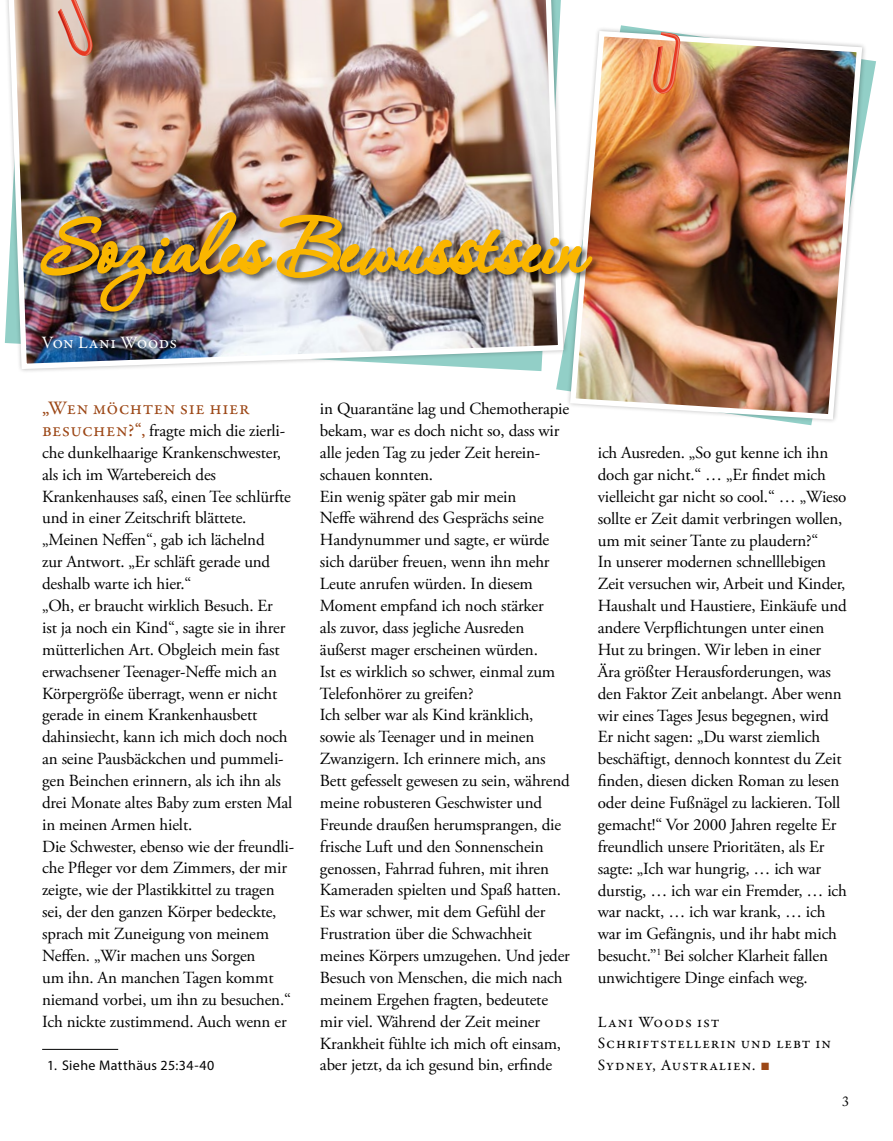
<style>
.page{position:relative;width:893px;height:1141px;background:#fff}
.page>*{position:absolute;margin:0;border:0;box-sizing:border-box;transform-origin:0 0}
.t1{font:19.25px "Garamond Premr Pro";letter-spacing:.025em;color:#9c4716}
.t2{font:17.5px "Garamond Premr Pro";letter-spacing:.01em;color:#fff}
.t3{font:16.97px/21.9px "Adobe Garamond Pro";letter-spacing:-.01em;color:#000}
.t4{font:15.75px/21.9px "Garamond Premr Pro";letter-spacing:.06em;color:#000}
.t5{font:14px "Myriad Pro";letter-spacing:.03em;color:#000}
.t6{font:14px "Adobe Caslon Pro";color:#000}
.s1{font-family:"Garamond Premr Pro";font-size:19.25px;color:#9c4716}
.s2{font-family:"Arial";color:#9c4716}
</style>
<div class="page">
<img style="left:4px;top:0;width:561px;height:372px">
<img style="left:567px;top:28px;width:298px;height:394px">
<div style="left:39px;top:212px;width:562px;height:144px;background:#000;opacity:.58"></div>
<img style="left:39px;top:210px;width:556px;height:104px">
<hr style="left:42px;top:1049px;width:76px;height:1px;background:#010202">
<svg style="left:650px;top:32px;width:31px;height:62px;background:#e98f64"></svg>
<svg style="left:52px;top:0;width:41px;height:58px;background:#d4a08d"></svg>
<p class="t2" style="left:42px;top:332px;width:137px">Von Lani Woods</p>
<p class="t1" style="left:42px;top:396px;width:209px">„Wen möchten sie hier</p>
<p class="t3" style="left:42px;top:420px;width:254px"><span class="s1">besuchen?“,</span> fragte mich die zierli&shy;che dunkelhaarige Krankenschwester, als ich im Wartebereich des Krankenhauses saß, einen Tee schlürfte und in einer Zeitschrift blättete. „Meinen Neffen“, gab ich lächelnd<br>zur Antwort. „Er schläft gerade und deshalb warte ich hier.“<br>„Oh, er braucht wirklich Besuch. Er<br>ist ja noch ein Kind“, sagte sie in ihrer mütterlichen Art. Obgleich mein fast erwachsener Teenager-Neffe mich an Körpergröße überragt, wenn er nicht gerade in einem Krankenhausbett dahinsiecht, kann ich mich doch noch an seine Pausbäckchen und pummeli&shy;gen Beinchen erinnern, als ich ihn als drei Monate altes Baby zum ersten Mal in meinen Armen hielt.<br>Die Schwester, ebenso wie der freundli&shy;che Pfleger vor dem Zimmers, der mir zeigte, wie der Plastikkittel zu tragen sei, der den ganzen Körper bedeckte, sprach mit Zuneigung von meinem Neffen. „Wir machen uns Sorgen<br>um ihn. An manchen Tagen kommt niemand vorbei, um ihn zu besuchen.“ Ich nickte zustimmend. Auch wenn er</p>
<p class="t5" style="left:47px;top:1057px;width:169px">1. Siehe Matthäus 25:34-40</p>
<p class="t3" style="left:320px;top:398px;width:251px">in Quarantäne lag und Chemotherapie bekam, war es doch nicht so, dass wir alle jeden Tag zu jeder Zeit herein&shy;schauen konnten.<br>Ein wenig später gab mir mein<br>Neffe während des Gesprächs seine Handynummer und sagte, er würde sich darüber freuen, wenn ihn mehr Leute anrufen würden. In diesem Moment empfand ich noch stärker<br>als zuvor, dass jegliche Ausreden äußerst mager erscheinen würden.<br>Ist es wirklich so schwer, einmal zum Telefonhörer zu greifen?<br>Ich selber war als Kind kränklich, sowie als Teenager und in meinen Zwanzigern. Ich erinnere mich, ans Bett gefesselt gewesen zu sein, während meine robusteren Geschwister und Freunde draußen herumsprangen, die frische Luft und den Sonnenschein genossen, Fahrrad fuhren, mit ihren Kameraden spielten und Spaß hatten.<br>Es war schwer, mit dem Gefühl der Frustration über die Schwachheit meines Körpers umzugehen. Und jeder Besuch von Menschen, die mich nach meinem Ergehen fragten, bedeutete mir viel. Während der Zeit meiner Krankheit fühlte ich mich oft einsam, aber jetzt, da ich gesund bin, erfinde</p>
<p class="t3" style="left:598px;top:442px;width:251px">ich Ausreden. „So gut kenne ich ihn doch gar nicht.“ … „Er findet mich vielleicht gar nicht so cool.“ … „Wieso sollte er Zeit damit verbringen wollen, um mit seiner Tante zu plaudern?“<br>In unserer modernen schnelllebigen Zeit versuchen wir, Arbeit und Kinder, Haushalt und Haustiere, Einkäufe und andere Verpflichtungen unter einen Hut zu bringen. Wir leben in einer Ära größter Herausforderungen, was den Faktor Zeit anbelangt. Aber wenn wir eines Tages Jesus begegnen, wird Er nicht sagen: „Du warst ziemlich beschäftigt, dennoch konntest du Zeit finden, diesen dicken Roman zu lesen oder deine Fußnägel zu lackieren. Toll gemacht!“ Vor 2000 Jahren regelte Er freundlich unsere Prioritäten, als Er sagte: „Ich war hungrig, … ich war durstig, … ich war ein Fremder, … ich war nackt, … ich war krank, … ich war im Gefängnis, und ihr habt mich besucht.”<sup>1</sup> Bei solcher Klarheit fallen unwichtigere Dinge einfach weg.</p>
<p class="t4" style="left:598px;top:1011px;width:235px">Lani Woods ist<br>Schriftstellerin und lebt in<br>Sydney, Australien. <span class="s2">■</span></p>
<p class="t6" style="left:842px;top:1093px;width:8px">3</p>
</div>
